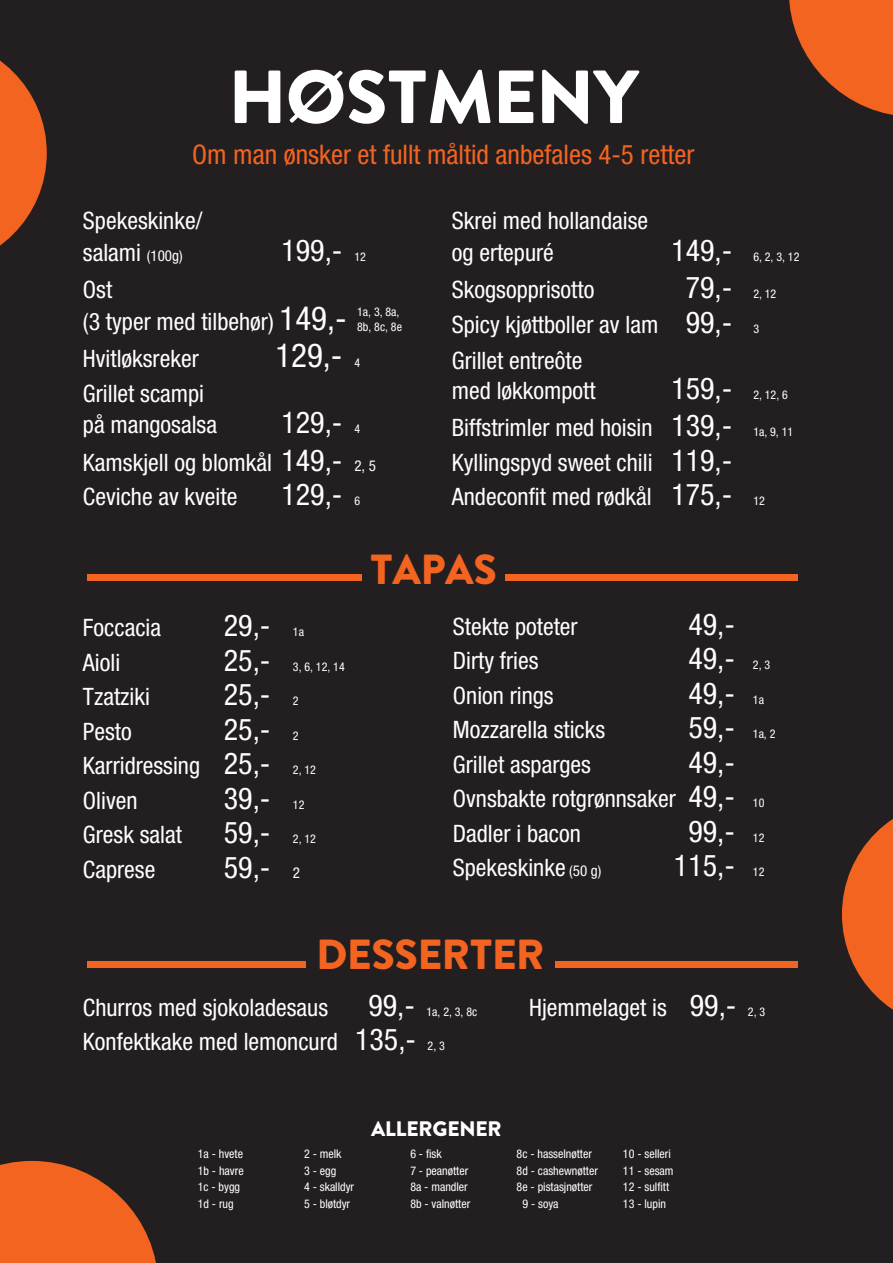
<style>
.page{position:relative;width:893px;height:1263px;background:#231f20}
.page>*{position:absolute;margin:0;border:0;box-sizing:border-box;transform-origin:0 0}
.t1{font:900 75px "Brandon Text";letter-spacing:-.01em;color:#fff}
.t2{font:900 42px "Brandon Text";letter-spacing:-.01em;color:#f36421}
.t3{font:condensed 33px "Helvetica Neue LT Std";color:#fff}
.t4{font:condensed 30px "Helvetica Neue LT Std";color:#fff}
.t5{font:condensed 27px "Helvetica Neue LT Std";color:#f36421}
.t6{font:condensed 24px/31.7px "Helvetica Neue LT Std";color:#fff}
.t7{font:900 21px "Brandon Text";letter-spacing:-.01em;color:#fff}
.t8{font:condensed 12px/16.5px "Helvetica Neue LT Std";color:#fff}
.s1{font-size:15px}
.s2{font-size:33px}
.s3{font-size:30px}
.s4{font-size:12px}
.s5{color:#231f20}
</style>
<div class="page">
<div style="left:87px;top:961px;width:710px;height:6px;background:#f36421"></div>
<div style="left:306px;top:930px;width:249px;height:59px;background:#231f20"></div>
<div style="left:87px;top:574px;width:710px;height:6px;background:#f36421"></div>
<div style="left:362px;top:544px;width:143px;height:59px;background:#231f20"></div>
<svg style="left:0;top:60px;width:47px;height:186px"></svg>
<svg style="left:842px;top:819px;width:51px;height:191px"></svg>
<svg style="left:789px;top:0;width:104px;height:115px"></svg>
<svg style="left:0;top:1161px;width:156px;height:102px"></svg>
<h1 class="t1" style="left:229px;top:44px;width:412px">HØSTMENY</h1>
<p class="t5" style="left:192px;top:139px;width:504px">Om man ønsker et fullt måltid anbefales 4-5 retter</p>
<p class="t6" style="left:83px;top:205px;width:121px">Spekeskinke/ salami <span class="s1">(100g)</span></p>
<p class="t4" style="left:281px;top:233px;width:62px">199,-</p>
<p class="t6" style="left:83px;top:274px;width:265px">Ost<br>(3 typer med tilbehør) <span class="s2">149,-</span></p>
<p class="t6" style="left:83px;top:343px;width:117px">Hvitløksreker</p>
<h3 class="t3" style="left:275px;top:336px;width:69px">129,-</h3>
<p class="t8" style="left:354px;top:248px;width:13px">12</p>
<p class="t8" style="left:357px;top:304px;width:46px;line-height:15px">1a, 3, 8a,<br>8b, 8c, 8e</p>
<p class="t8" style="left:354px;top:354px;width:7px">4</p>
<p class="t6" style="left:83px;top:377px;width:136px">Grillet scampi på mangosalsa</p>
<p class="t4" style="left:281px;top:405px;width:62px">129,-</p>
<p class="t8" style="left:354px;top:421px;width:7px">4</p>
<p class="t6" style="left:83px;top:445px;width:295px;line-height:34.5px">Kamskjell og blomkål <span class="s3">149,-</span> <span class="s1">2, 5<br></span>Ceviche av kveite</p>
<p class="t4" style="left:281px;top:477px;width:62px">129,-</p>
<p class="t8" style="left:354px;top:492px;width:7px">6</p>
<p class="t6" style="left:452px;top:205px;width:198px">Skrei med hollandaise og ertepuré</p>
<p class="t4" style="left:671px;top:233px;width:62px">149,-</p>
<p class="t6" style="left:452px;top:274px;width:144px">Skogsopprisotto</p>
<p class="t4" style="left:686px;top:270px;width:48px">79,-</p>
<p class="t6" style="left:452px;top:308px;width:282px">Spicy kjøttboller av lam <span class="s3">99,-</span></p>
<p class="t6" style="left:452px;top:345px;width:145px;line-height:30px">Grillet entreôte med løkkompott</p>
<p class="t4" style="left:671px;top:371px;width:62px">159,-</p>
<p class="t6" style="left:452px;top:412px;width:282px">Biffstrimler med hoisin <span class="s3">139,-</span></p>
<p class="t6" style="left:452px;top:445px;width:282px;line-height:34.5px">Kyllingspyd sweet chili <span class="s3">119,-<br></span>Andeconfit med rødkål <span class="s3">175,-</span></p>
<p class="t6" style="left:83px;top:612px;width:80px">Foccacia</p>
<p class="t4" style="left:224px;top:608px;width:48px">29,-</p>
<p class="t6" style="left:83px;top:646px;width:39px">Aioli</p>
<p class="t4" style="left:224px;top:643px;width:48px">25,-</p>
<p class="t6" style="left:83px;top:681px;width:69px">Tzatziki</p>
<p class="t4" style="left:224px;top:677px;width:48px">25,-</p>
<p class="t6" style="left:83px;top:715px;width:50px">Pesto</p>
<p class="t4" style="left:224px;top:712px;width:48px">25,-</p>
<p class="t6" style="left:83px;top:750px;width:189px">Karridressing <span class="s3">25,-</span></p>
<p class="t6" style="left:83px;top:784px;width:56px">Oliven</p>
<p class="t4" style="left:224px;top:781px;width:48px">39,-</p>
<p class="t6" style="left:83px;top:819px;width:101px">Gresk salat</p>
<p class="t4" style="left:224px;top:815px;width:48px">59,-</p>
<p class="t8" style="left:293px;top:624px;width:13px">1a</p>
<p class="t8" style="left:293px;top:658px;width:53px">3, 6, 12, 14</p>
<p class="t8" style="left:293px;top:693px;width:7px">2</p>
<p class="t8" style="left:293px;top:727px;width:7px">2</p>
<p class="t8" style="left:293px;top:762px;width:25px">2, 12</p>
<p class="t8" style="left:293px;top:796px;width:13px">12</p>
<p class="t8" style="left:293px;top:831px;width:25px">2, 12</p>
<p class="t6" style="left:83px;top:853px;width:74px">Caprese</p>
<p class="t4" style="left:224px;top:850px;width:78px">59,- <span class="s1">2</span></p>
<h2 class="t2" style="left:370px;top:539px;width:128px">TAPAS</h2>
<p class="t6" style="left:453px;top:610px;width:126px">Stekte poteter</p>
<p class="t4" style="left:688px;top:607px;width:48px">49,-</p>
<p class="t6" style="left:453px;top:645px;width:87px">Dirty fries</p>
<p class="t4" style="left:688px;top:641px;width:48px">49,-</p>
<p class="t6" style="left:453px;top:679px;width:102px">Onion rings</p>
<p class="t4" style="left:688px;top:676px;width:48px">49,-</p>
<p class="t6" style="left:453px;top:714px;width:154px">Mozzarella sticks</p>
<p class="t4" style="left:688px;top:710px;width:48px">59,-</p>
<p class="t6" style="left:453px;top:748px;width:140px">Grillet asparges</p>
<p class="t4" style="left:688px;top:745px;width:48px">49,-</p>
<p class="t6" style="left:453px;top:783px;width:284px">Ovnsbakte rotgrønnsaker <span class="s3">49,-</span></p>
<p class="t6" style="left:453px;top:817px;width:129px">Dadler i bacon</p>
<p class="t4" style="left:688px;top:814px;width:48px">99,-</p>
<p class="t6" style="left:453px;top:852px;width:150px">Spekeskinke <span class="s1">(50 g)</span></p>
<p class="t4" style="left:674px;top:848px;width:62px">115,-</p>
<p class="t8" style="left:753px;top:248px;width:48px">6, 2, 3, 12</p>
<p class="t8" style="left:753px;top:285px;width:25px">2, 12</p>
<p class="t8" style="left:753px;top:320px;width:7px">3</p>
<p class="t8" style="left:753px;top:386px;width:36px">2, 12, 6</p>
<p class="t8" style="left:753px;top:423px;width:41px">1a, 9, 11</p>
<p class="t8" style="left:753px;top:492px;width:13px">12</p>
<p class="t8" style="left:753px;top:657px;width:19px">2, 3</p>
<p class="t8" style="left:753px;top:691px;width:13px">1a</p>
<p class="t8" style="left:753px;top:726px;width:24px">1a, 2</p>
<p class="t8" style="left:753px;top:795px;width:13px">10</p>
<p class="t8" style="left:753px;top:829px;width:13px">12</p>
<p class="t8" style="left:753px;top:864px;width:13px">12</p>
<h2 class="t2" style="left:316px;top:925px;width:230px">DESSERTER</h2>
<p class="t6" style="left:83px;top:991px;width:247px">Churros med sjokoladesaus</p>
<p class="t8" style="left:368px;top:1003px;width:110px"><span class="s3">99,-</span> 1a, 2, 3, 8c</p>
<p class="t6" style="left:529px;top:991px;width:238px">Hjemmelaget is <span class="s3">99,-</span> <span class="s4">2, 3</span></p>
<p class="t6" style="left:83px;top:1026px;width:363px">Konfektkake med lemoncurd <span class="s3">135,-</span> <span class="s4">2, 3</span></p>
<p class="t7" style="left:371px;top:1113px;width:138px">ALLERGENER<span class="s5">:</span></p>
<p class="t8" style="left:198px;top:1145px;width:47px">1a - hvete<br>1b - havre<br>1c - bygg<br>1d - rug</p>
<p class="t8" style="left:304px;top:1145px;width:52px">2 - melk<br>3 - egg<br>4 - skalldyr<br>5 - bløtdyr</p>
<p class="t8" style="left:410px;top:1145px;width:61px">6 - fisk<br>7 - peanøtter<br>8a - mandler<br>8b - valnøtter</p>
<p class="t8" style="left:517px;top:1145px;width:77px">8c - hasselnøtter</p>
<p class="t8" style="left:517px;top:1162px;width:83px">8d - cashewnøtter</p>
<p class="t8" style="left:517px;top:1178px;width:77px">8e - pistasjnøtter</p>
<p class="t8" style="left:522px;top:1195px;width:38px">9 - soya</p>
<p class="t8" style="left:623px;top:1145px;width:52px">10 - selleri<br>11 - sesam<br>12 - sulfitt<br>13 - lupin</p>
</div>
